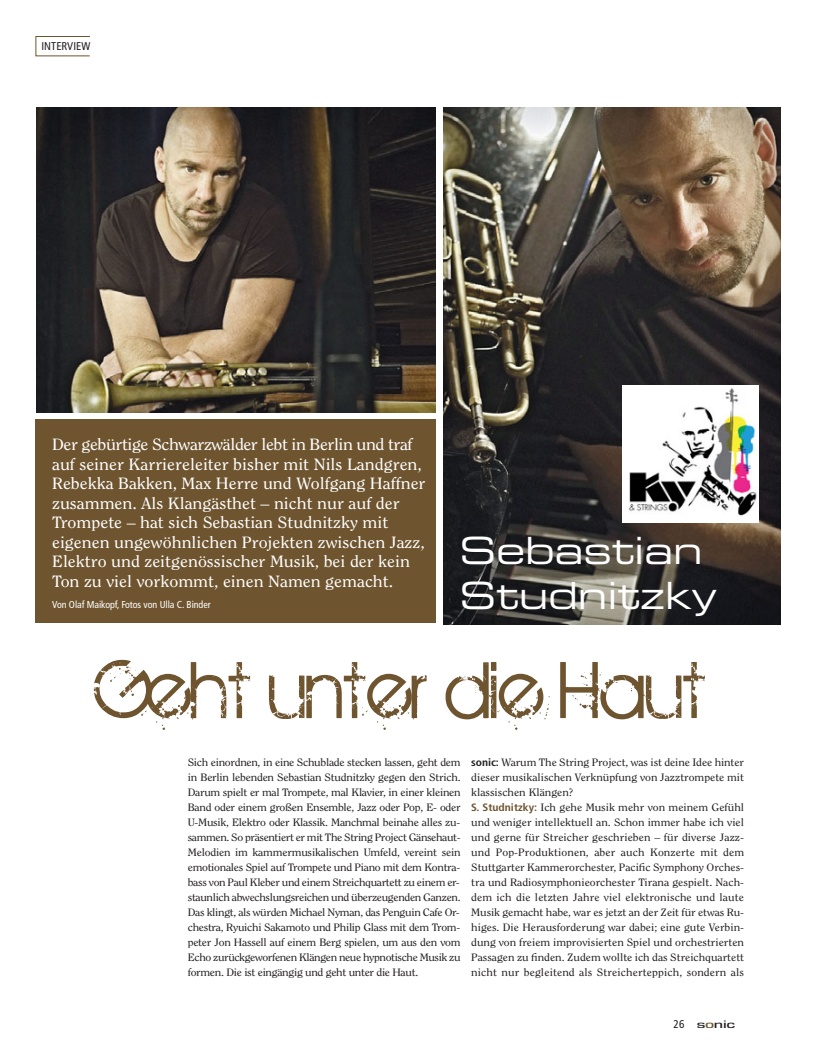
<style>
.page{position:relative;width:815px;height:1064px;background:#fff}
.page>*{position:absolute;margin:0;border:0;box-sizing:border-box;transform-origin:0 0}
.t1{font:87.5px "BIRTHOFAHERO";color:#6e542f}
.t2{font:37.5px/45px "Eurostile Extended Two";color:#fff}
.t3{font:16.25px/19.5px "Clearface Std";color:#fff;scale:1.1 1}
.t4{font:condensed 11.25px "Frutiger LT Std";letter-spacing:.01em;color:#231f20}
.t5{font:500 11.25px "Eurostile T";letter-spacing:-.02em;color:#231f20;scale:1.6 1}
.t6{font:10.62px/15px "Clearface Std";color:#231f20;text-align:justify;scale:1.1 1}
.t7{font:condensed 10px "Frutiger LT Std";letter-spacing:-.005em;color:#fff}
.s1{font-family:"Frutiger LT Std";font-weight:700;font-stretch:condensed}
.s2{font-family:"Frutiger LT Std";font-weight:700;font-stretch:condensed;color:#6e542f}
.s3{font-family:"Frutiger LT Std";font-weight:400;font-stretch:condensed}
.s4{color:#6e542f}
</style>
<div class="page">
<div style="left:35px;top:419px;width:401px;height:203px;background:#6e542f"></div>
<img style="left:36px;top:107px;width:400px;height:305px">
<img style="left:444px;top:107px;width:337px;height:517px">
<div style="left:36px;top:36px;width:54px;height:20px;border:1px solid #6e542f"></div>
<img style="left:622px;top:385px;width:137px;height:137px">
<p class="t4" style="left:41px;top:39px;width:51px">INTERVIEW</p>
<p class="t3" style="left:52px;top:436px;width:341px">Der gebürtige Schwarzwälder lebt in Berlin und traf auf seiner Karriereleiter bisher mit Nils Landgren, Rebekka Bakken, Max Herre und Wolfgang Haffner zusammen. Als Klangästhet – nicht nur auf der Trompete – hat sich Sebastian Studnitzky mit eigenen ungewöhnlichen Projekten zwischen Jazz, Elektro und zeitgenössischer Musik, bei der kein Ton zu viel vorkommt, einen Namen gemacht.</p>
<p class="t7" style="left:52px;top:599px;width:160px">Von Olaf Maikopf, Fotos von Ulla C. Binder</p>
<h2 class="t2" style="left:459px;top:531px;width:259px">Sebastian<br>Studnitzky</h2>
<h1 class="t1" style="left:100px;top:637px;width:609px">Geht unter die Haut</h1>
<p class="t6" style="left:188px;top:755px;width:250px">Sich einordnen, in eine Schublade stecken lassen, geht dem in Berlin lebenden Sebastian Studnitzky gegen den Strich.<br>Darum spielt er mal Trompete, mal Klavier, in einer kleinen Band oder einem großen Ensemble, Jazz oder Pop, E- oder U-Musik, Elektro oder Klassik. Manchmal beinahe alles zu&shy;sammen. So präsentiert er mit The String Project Gänsehaut-Melodien im kammermusikalischen Umfeld, vereint sein emotionales Spiel auf Trompete und Piano mit dem Kontra&shy;bass von Paul Kleber und einem Streichquartett zu einem er&shy;staunlich abwechslungsreichen und überzeugenden Ganzen.<br>Das klingt, als würden Michael Nyman, das Penguin Cafe Or&shy;chestra, Ryuichi Sakamoto und Philip Glass mit dem Trom&shy;peter Jon Hassell auf einem Berg spielen, um aus den vom Echo zurückgeworfenen Klängen neue hypnotische Musik zu formen. Die ist eingängig und geht unter die Haut.</p>
<p class="t6" style="left:471px;top:755px;width:250px;text-align:left"><span class="s1">sonic:</span> Warum The String Project, was ist deine Idee hinter dieser musikalischen Verknüpfung von Jazztrompete mit klassischen Klängen?<br><span class="s2">S. Studnitzky:</span> Ich gehe Musik mehr von meinem Gefühl und weniger intellektuell an. Schon immer habe ich viel und gerne für Streicher geschrieben – für diverse Jazz&shy;und Pop-Produktionen, aber auch Konzerte mit dem Stuttgarter Kammerorchester, Pacific Symphony Orches&shy;tra und Radiosymphonieorchester Tirana gespielt. Nach&shy;dem ich die letzten Jahre viel elektronische und laute Musik gemacht habe, war es jetzt an der Zeit für etwas Ru&shy;higes. Die Herausforderung war dabei; eine gute Verbin&shy;dung von freiem improvisierten Spiel und orchestrierten Passagen zu finden. Zudem wollte ich das Streichquartett nicht nur begleitend als Streicherteppich, sondern als</p>
<p class="t5" style="left:674px;top:1018px;width:40px"><span class="s3">26</span> s<span class="s4">o</span>nic</p>
</div>
